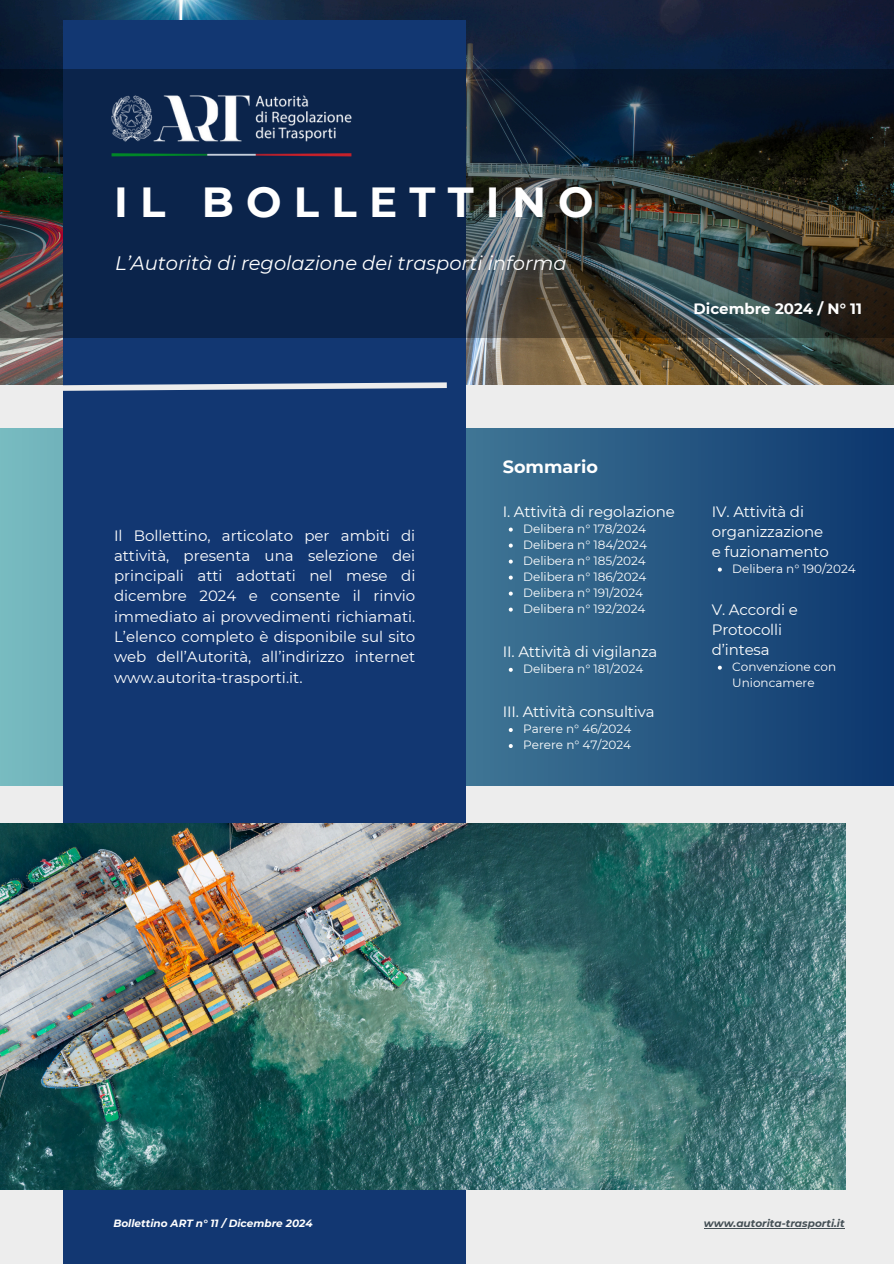
<style>
.page{position:relative;width:894px;height:1264px;background:#fff}
.page>*{position:absolute;margin:0;border:0;box-sizing:border-box;transform-origin:0 0}
.t1{font:700 42px "Montserrat";letter-spacing:.29em;color:#fff}
.t2{font:italic 19.5px "Montserrat";color:#fff}
.t3{font:700 17.55px "Montserrat";color:#fff}
.t4{font:15px/20.2px "Montserrat";letter-spacing:-.01em;color:#fff}
.t5{font:700 15px "Montserrat";color:#fff}
.t6{font:12px/16px "Montserrat";color:#fff}
.t7{font:italic 700 10.5px "Montserrat";color:#fff}
.t8{font:italic 700 10.5px "Montserrat";color:#455056}
</style>
<div class="page">
<div style="left:0;top:0;width:893px;height:1263px;background:#ededed"></div>
<img style="left:0;top:0;width:893px;height:385px">
<svg style="left:0;top:428px;width:893px;height:357px;background:#2f6289"></svg>
<div style="left:63px;top:20px;width:403px;height:1243px;background:#123772"></div>
<img style="left:0;top:69px;width:893px;height:268px">
<svg style="left:57px;top:379px;width:390px;height:12px"></svg>
<img style="left:0;top:823px;width:845px;height:366px">
<img style="left:89px;top:73px;width:284px;height:106px">
<hr style="left:703px;top:1227px;width:141px;height:1px;background:#455056">
<svg style="left:508px;top:527px;width:4px;height:4px"></svg>
<svg style="left:508px;top:543px;width:4px;height:4px"></svg>
<svg style="left:508px;top:559px;width:4px;height:4px"></svg>
<svg style="left:508px;top:575px;width:4px;height:4px"></svg>
<svg style="left:508px;top:591px;width:4px;height:4px"></svg>
<svg style="left:508px;top:607px;width:4px;height:4px"></svg>
<svg style="left:508px;top:667px;width:4px;height:4px"></svg>
<svg style="left:508px;top:728px;width:4px;height:4px"></svg>
<svg style="left:508px;top:744px;width:4px;height:4px"></svg>
<svg style="left:717px;top:665px;width:4px;height:4px"></svg>
<svg style="left:717px;top:567px;width:4px;height:4px"></svg>
<h1 class="t1" style="left:114px;top:176px;width:481px">IL BOLLETTINO</h1>
<h4 class="t2" style="left:115px;top:251px;width:453px">L’Autorità di regolazione dei trasporti informa</h4>
<p class="t5" style="left:693px;top:299px;width:170px">Dicembre 2024 / N° 11</p>
<p class="t4" style="left:114px;top:525px;width:303px;text-align:justify">Il Bollettino, articolato per ambiti di attività, presenta una selezione dei principali atti adottati nel mese di dicembre 2024 e consente il rinvio immediato ai provvedimenti richiamati.<br>L’elenco completo è disponibile sul sito web dell’Autorità, all’indirizzo internet www.autorita-trasporti.it.</p>
<h3 class="t3" style="left:502px;top:456px;width:97px">Sommario</h3>
<p class="t4" style="left:502px;top:501px;width:173px">I. Attività di regolazione</p>
<p class="t6" style="left:523px;top:520px;width:124px">Delibera n° 178/2024</p>
<h2 class="t6" style="left:523px;top:536px;width:125px">Delibera n° 184/2024</h2>
<h5 class="t6" style="left:523px;top:552px;width:124px">Delibera n° 185/2024</h5>
<p class="t6" style="left:523px;top:568px;width:125px">Delibera n° 186/2024</p>
<p class="t6" style="left:523px;top:584px;width:121px">Delibera n° 191/2024</p>
<p class="t6" style="left:523px;top:600px;width:124px">Delibera n° 192/2024</p>
<p class="t4" style="left:502px;top:641px;width:156px">II. Attività di vigilanza</p>
<p class="t6" style="left:523px;top:660px;width:122px">Delibera n° 181/2024</p>
<h5 class="t4" style="left:502px;top:701px;width:153px">III. Attività consultiva</h5>
<p class="t6" style="left:523px;top:720px;width:110px">Parere n° 46/2024</p>
<h5 class="t6" style="left:523px;top:736px;width:109px">Perere n° 47/2024</h5>
<h5 class="t4" style="left:711px;top:501px;width:113px">IV. Attività di organizzazione</h5>
<p class="t4" style="left:711px;top:541px;width:118px">e fuzionamento</p>
<p class="t6" style="left:732px;top:560px;width:125px">Delibera n° 190/2024</p>
<p class="t4" style="left:711px;top:599px;width:88px">V. Accordi e<br>Protocolli d’intesa</p>
<p class="t6" style="left:732px;top:658px;width:105px">Convenzione con<br>Unioncamere</p>
<p class="t7" style="left:113px;top:1216px;width:201px">Bollettino ART n° 11 / Dicembre 2024</p>
<h5 class="t8" style="left:703px;top:1216px;width:142px">www.autorita-trasporti.it</h5>
</div>
